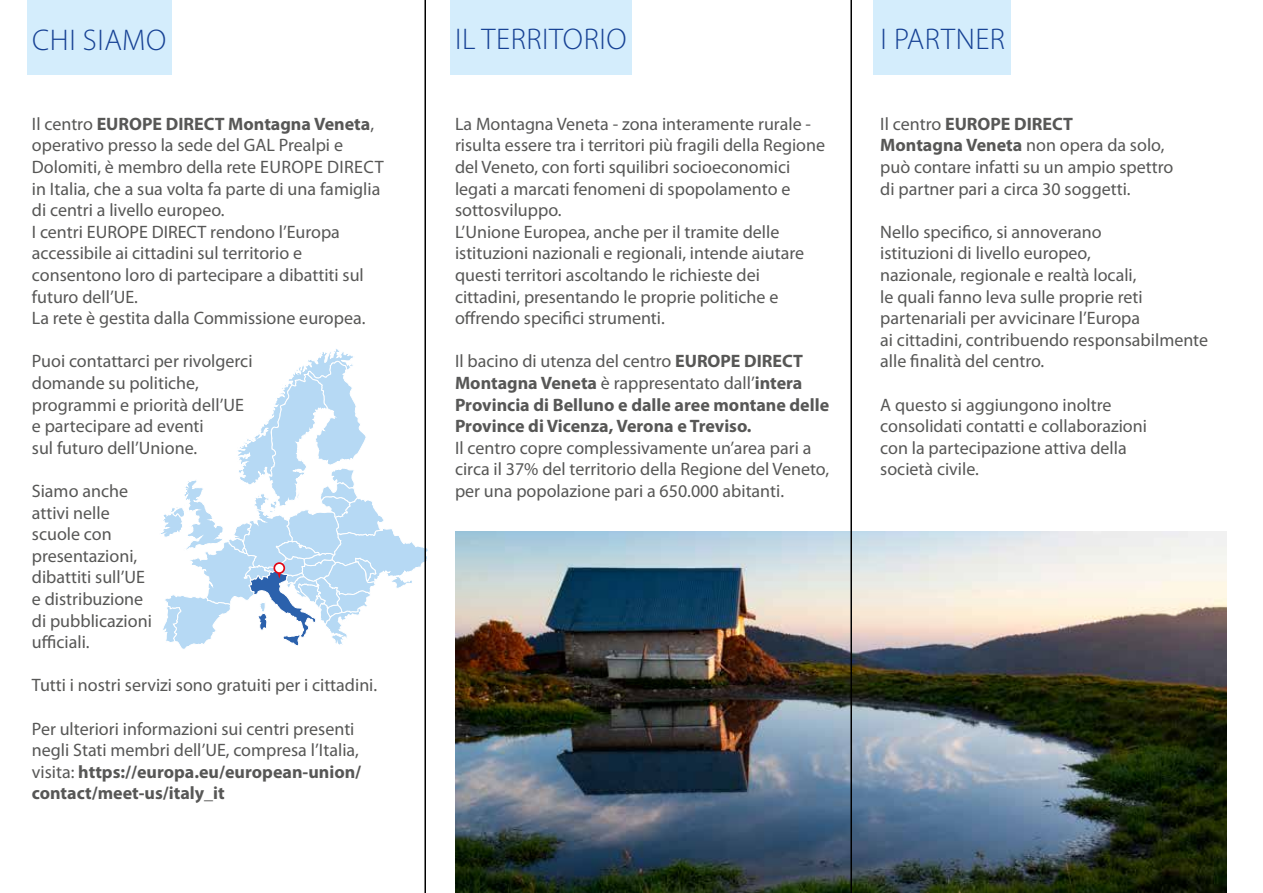
<style>
.page{position:relative;width:1263px;height:893px;background:#fff}
.page>*{position:absolute;margin:0;border:0;box-sizing:border-box;transform-origin:0 0}
.t1{font:300 30px "Myriad Pro";letter-spacing:.02em;color:#164194}
.t2{font:18px/21.6px "Myriad Pro";color:#575756}
.t3{font:700 18px/21.6px "Myriad Pro";color:#575756}
.s1{font-weight:700}
.s2{font-weight:400}
</style>
<div class="page">
<div style="left:27px;top:0;width:144px;height:75px;background:#d4edfc"></div>
<div style="left:450px;top:0;width:181px;height:75px;background:#d4edfc"></div>
<div style="left:874px;top:0;width:137px;height:75px;background:#d4edfc"></div>
<img style="left:455px;top:531px;width:772px;height:362px">
<svg style="left:161px;top:349px;width:267px;height:300px"></svg>
<div style="left:275px;top:564px;width:8px;height:8px;background:#fff;border-radius:50%"></div>
<hr style="left:424px;top:0;width:2px;height:893px;background:#000">
<hr style="left:850px;top:0;width:2px;height:893px;background:#000">
<h1 class="t1" style="left:32px;top:22px;width:136px">CHI SIAMO</h1>
<p class="t2" style="left:32px;top:113px;width:353px">Il centro <span class="s1">EUROPE DIRECT Montagna Veneta</span>, operativo presso la sede del GAL Prealpi e Dolomiti, è membro della rete EUROPE DIRECT in Italia, che a sua volta fa parte di una famiglia di centri a livello europeo.<br>I centri EUROPE DIRECT rendono l’Europa accessibile ai cittadini sul territorio e consentono loro di partecipare a dibattiti sul futuro dell’UE.<br>La rete è gestita dalla Commissione europea.</p>
<p class="t2" style="left:32px;top:350px;width:222px">Puoi contattarci per rivolgerci domande su politiche, programmi e priorità dell’UE e partecipare ad eventi<br>sul futuro dell’Unione.</p>
<p class="t2" style="left:32px;top:480px;width:122px">Siamo anche attivi nelle scuole con presentazioni, dibattiti sull’UE e distribuzione di pubblicazioni ufficiali.</p>
<p class="t2" style="left:32px;top:674px;width:347px">Tutti i nostri servizi sono gratuiti per i cittadini.</p>
<p class="t2" style="left:32px;top:718px;width:331px">Per ulteriori informazioni sui centri presenti negli Stati membri dell’UE, compresa l’Italia, visita: <span class="s1">https://europa.eu/european-union/ contact/meet-us/italy_it</span></p>
<h1 class="t1" style="left:455px;top:20px;width:173px">IL TERRITORIO</h1>
<p class="t2" style="left:455px;top:113px;width:372px">La Montagna Veneta - zona interamente rurale - risulta essere tra i territori più fragili della Regione del Veneto, con forti squilibri socioeconomici legati a marcati fenomeni di spopolamento e sottosviluppo.<br>L’Unione Europea, anche per il tramite delle istituzioni nazionali e regionali, intende aiutare questi territori ascoltando le richieste dei cittadini, presentando le proprie politiche e offrendo specifici strumenti.</p>
<p class="t3" style="left:455px;top:350px;width:376px"><span class="s2">Il bacino di utenza del centro</span> EUROPE DIRECT Montagna Veneta <span class="s2">è rappresentato dall’</span>intera Provincia di Belluno e dalle aree montane delle Province di Vicenza, Verona e Treviso.</p>
<p class="t2" style="left:455px;top:437px;width:376px">Il centro copre complessivamente un’area pari a circa il 37% del territorio della Regione del Veneto, per una popolazione pari a 650.000 abitanti.</p>
<h1 class="t1" style="left:880px;top:20px;width:126px">I PARTNER</h1>
<p class="t2" style="left:880px;top:113px;width:295px">Il centro <span class="s1">EUROPE DIRECT<br>Montagna Veneta</span> non opera da solo, può contare infatti su un ampio spettro di partner pari a circa 30 soggetti.</p>
<p class="t2" style="left:880px;top:221px;width:329px">Nello specifico, si annoverano<br>istituzioni di livello europeo,<br>nazionale, regionale e realtà locali,<br>le quali fanno leva sulle proprie reti partenariali per avvicinare l’Europa<br>ai cittadini, contribuendo responsabilmente alle finalità del centro.</p>
<p class="t2" style="left:880px;top:394px;width:268px">A questo si aggiungono inoltre consolidati contatti e collaborazioni con la partecipazione attiva della società civile.</p>
</div>
